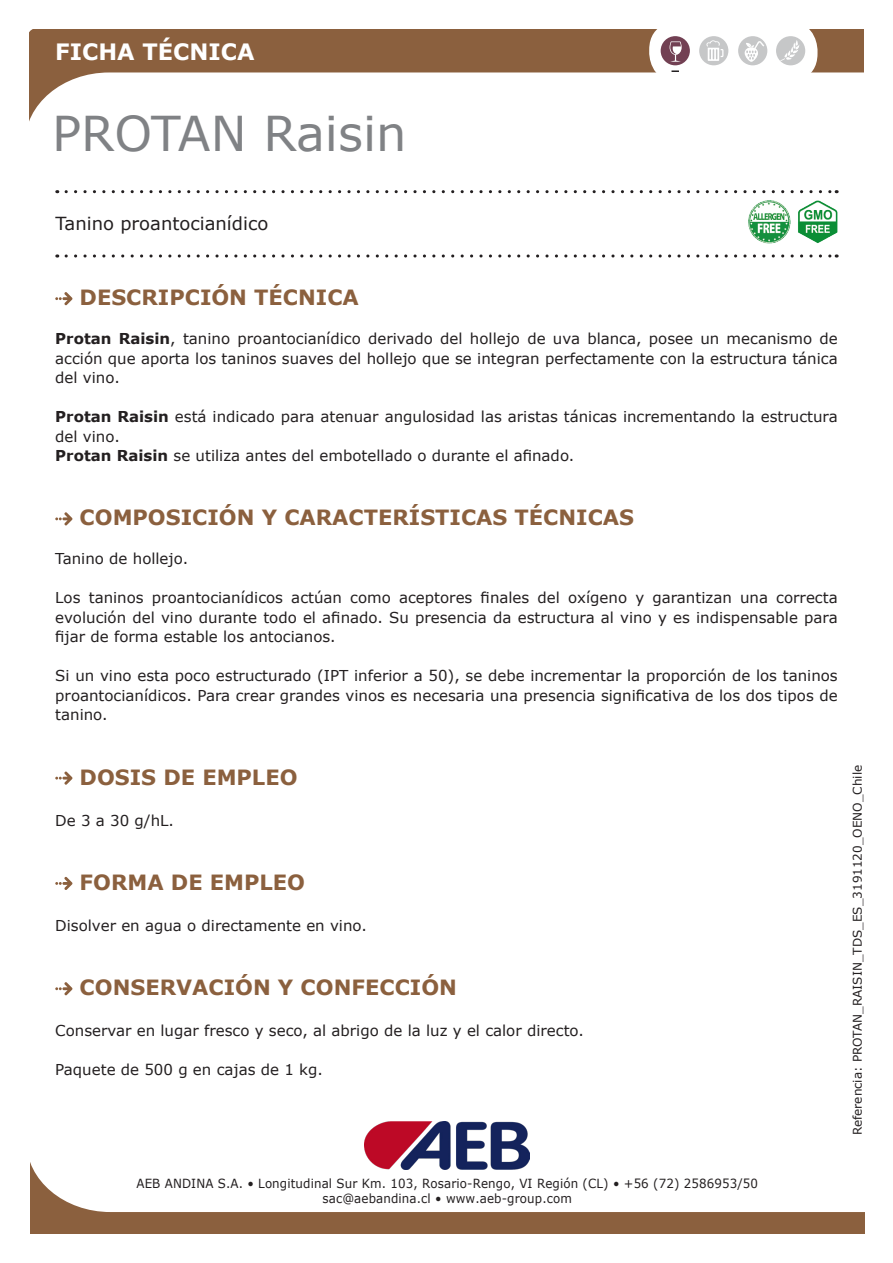
<style>
.page{position:relative;width:893px;height:1263px;background:#fff}
.page>*{position:absolute;margin:0;border:0;box-sizing:border-box;transform-origin:0 0}
.t1{font:48px "Verdana";color:#808285}
.t2{font:700 22.5px "Verdana";color:#fff}
.t3{font:700 21px "Verdana";color:#8b603e}
.t4{font:18px "Verdana";color:#231f20}
.t5{font:15px/19.5px "Verdana";color:#231f20;text-align:justify}
.t6{font:12.6px/15.1px "Verdana";letter-spacing:.01em;color:#231f20;text-align:center;scale:.94 1}
.t7{font:12px "Verdana";color:#231f20}
.s1{font-weight:700}
</style>
<div class="page">
<svg style="left:30px;top:30px;width:833px;height:89px"></svg>
<svg style="left:66px;top:190px;width:771px;height:3px"></svg>
<svg style="left:66px;top:254px;width:771px;height:4px"></svg>
<svg style="left:649px;top:21px;width:167px;height:61px"></svg>
<div style="left:650px;top:22px;width:167px;height:60px;background:#fff;border-radius:28px"></div>
<svg style="left:671px;top:70px;width:8px;height:2px"></svg>
<div style="left:776px;top:36px;width:29px;height:29px;background:#c6c7c8;border-radius:50%"></div>
<svg style="left:780px;top:40px;width:20px;height:21px"></svg>
<div style="left:738px;top:36px;width:29px;height:29px;background:#c6c7c8;border-radius:50%"></div>
<div style="left:661px;top:36px;width:29px;height:29px;background:#724053;border-radius:50%"></div>
<div style="left:699px;top:36px;width:29px;height:29px;background:#c6c7c8;border-radius:50%"></div>
<svg style="left:706px;top:40px;width:17px;height:21px"></svg>
<svg style="left:670px;top:41px;width:12px;height:21px"></svg>
<svg style="left:745px;top:41px;width:19px;height:21px"></svg>
<img style="left:365px;top:1121px;width:164px;height:40px">
<svg style="left:30px;top:1161px;width:835px;height:72px"></svg>
<svg style="left:55px;top:292px;width:17px;height:13px"></svg>
<svg style="left:55px;top:512px;width:17px;height:13px"></svg>
<svg style="left:55px;top:771px;width:17px;height:14px"></svg>
<svg style="left:55px;top:877px;width:17px;height:13px"></svg>
<svg style="left:55px;top:982px;width:17px;height:13px"></svg>
<img style="left:749px;top:201px;width:89px;height:43px">
<h2 class="t2" style="left:55px;top:36px;width:201px">FICHA TÉCNICA</h2>
<p class="t1" style="left:52px;top:101px;width:356px">PROTAN Raisin</p>
<p class="t4" style="left:56px;top:211px;width:214px">Tanino proantocianídico</p>
<p class="t3" style="left:80px;top:283px;width:281px">DESCRIPCIÓN TÉCNICA</p>
<p class="t5" style="left:55px;top:329px;width:784px"><span class="s1">Protan Raisin</span>, tanino proantocianídico derivado del hollejo de uva blanca, posee un mecanismo de acción que aporta los taninos suaves del hollejo que se integran perfectamente con la estructura tánica del vino.</p>
<p class="t5" style="left:55px;top:407px;width:784px"><span class="s1">Protan Raisin</span> está indicado para atenuar angulosidad las aristas tánicas incrementando la estructura del vino.</p>
<p class="t5" style="left:55px;top:446px;width:521px"><span class="s1">Protan Raisin</span> se utiliza antes del embotellado o durante el afinado.</p>
<p class="t3" style="left:80px;top:503px;width:556px">COMPOSICIÓN Y CARACTERÍSTICAS TÉCNICAS</p>
<p class="t5" style="left:55px;top:549px;width:134px">Tanino de hollejo.</p>
<p class="t5" style="left:55px;top:588px;width:784px">Los taninos proantocianídicos actúan como aceptores finales del oxígeno y garantizan una correcta evolución del vino durante todo el afinado. Su presencia da estructura al vino y es indispensable para fijar de forma estable los antocianos.</p>
<p class="t5" style="left:55px;top:666px;width:784px">Si un vino esta poco estructurado (IPT inferior a 50), se debe incrementar la proporción de los taninos proantocianídicos. Para crear grandes vinos es necesaria una presencia significativa de los dos tipos de tanino.</p>
<p class="t3" style="left:80px;top:762px;width:219px">DOSIS DE EMPLEO</p>
<p class="t5" style="left:55px;top:810px;width:120px">De 3 a 30 g/hL.</p>
<p class="t3" style="left:80px;top:867px;width:227px">FORMA DE EMPLEO</p>
<p class="t5" style="left:55px;top:916px;width:313px">Disolver en agua o directamente en vino.</p>
<p class="t3" style="left:80px;top:973px;width:379px">CONSERVACIÓN Y CONFECCIÓN</p>
<p class="t5" style="left:55px;top:1021px;width:530px">Conservar en lugar fresco y seco, al abrigo de la luz y el calor directo.</p>
<p class="t5" style="left:55px;top:1060px;width:269px">Paquete de 500 g en cajas de 1 kg.</p>
<p class="t6" style="left:136px;top:1176px;width:663px">AEB ANDINA S.A. • Longitudinal Sur Km. 103, Rosario-Rengo, VI Región (CL) • +56 (72) 2586953/50 sac@aebandina.cl • www.aeb-group.com</p>
<p class="t7" style="left:849px;top:1135px;width:372px;rotate:-90deg">Referencia: PROTAN_RAISIN_TDS_ES_3191120_OENO_Chile</p>
</div>
